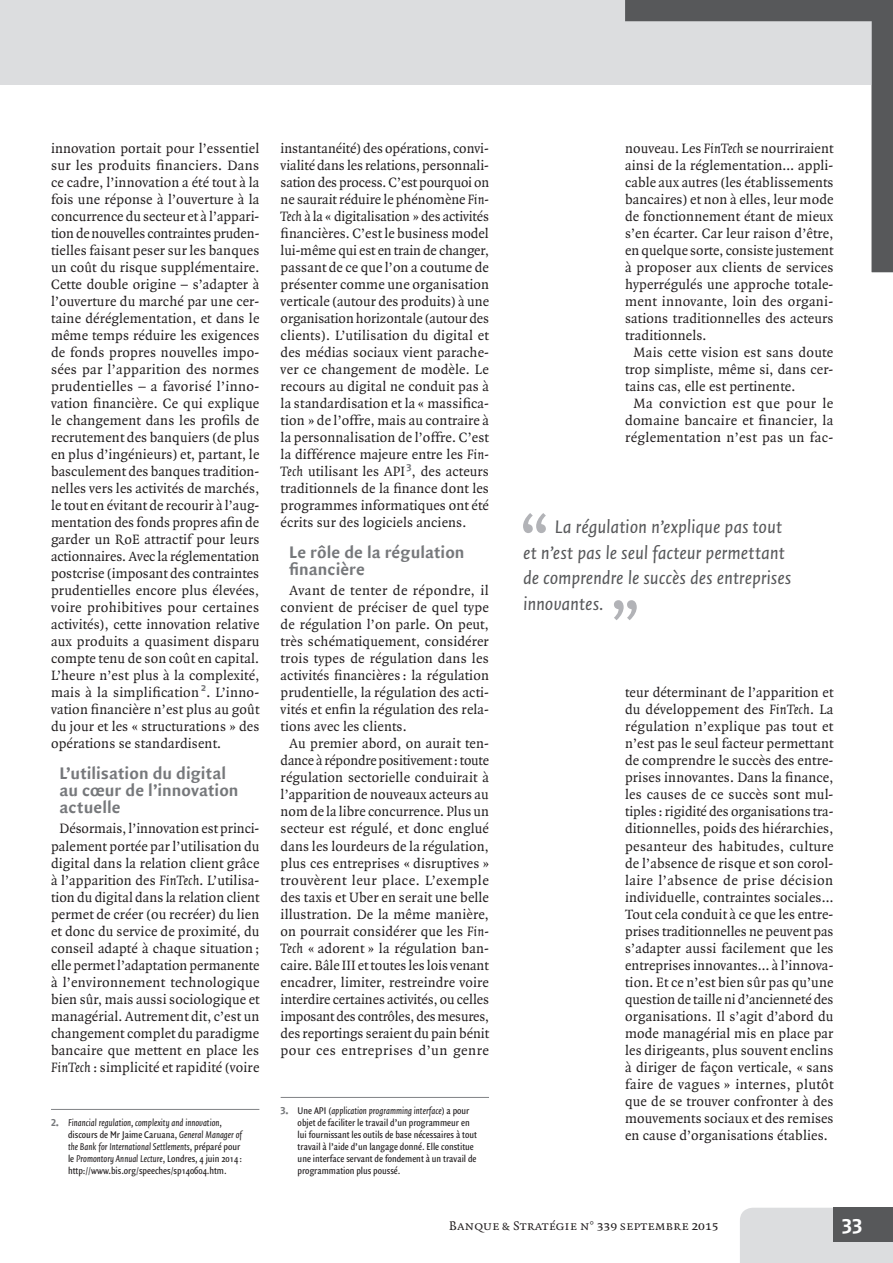
<style>
.page{position:relative;width:893px;height:1263px;background:#fff}
.page>*{position:absolute;margin:0;border:0;box-sizing:border-box;transform-origin:0 0}
._9-FOLIO-DROIT{font:21px "Fago No Bold Lf Caps";color:#fff}
._10-EXERGUE{font:italic 19.5px/25.5px "Quadraat Sans";letter-spacing:-.005em;color:#57585a}
.intertitre_2{font:700 18px/17px "Quadraat Sans";letter-spacing:.005em;color:#76787b}
.para{font:14.55px/17px "Quadraat";letter-spacing:.01em;color:#231f20;text-align:justify}
.t1{font:13.5px "Quadraat Small Caps";color:#231f20}
.note_bas_de_page{font:10.5px/12px "Quadraat Sans Con";color:#231f20}
.note_bas_de_page-2{font:italic 10.5px/12px "Quadraat Sans Con";color:#231f20}
.s1{font-style:italic}
.s2{font-family:"Fago No Bold Lf";font-style:normal;color:#76787b}
.s3{font-style:normal}
.s4{font-family:"Fago No Bold Lf";color:#76787b}
</style>
<div class="page">
<div style="left:740px;top:1208px;width:153px;height:55px;background:#dcdddf"></div>
<div style="left:833px;top:1208px;width:60px;height:34px;background:#57585a"></div>
<div style="left:0;top:0;width:893px;height:85px;background:#dcdddf"></div>
<svg style="left:625px;top:0;width:268px;height:272px"></svg>
<hr style="left:51px;top:1109px;width:208px;height:1px;background:#808285">
<hr style="left:281px;top:1097px;width:208px;height:1px;background:#808285">
<svg style="left:523px;top:513px;width:23px;height:20px"></svg>
<svg style="left:614px;top:600px;width:23px;height:20px"></svg>
<p class="para" style="left:51px;top:140px;width:210px">innovation portait pour l’essentiel sur les produits financiers. Dans ce cadre, l’innovation a été tout à la fois une réponse à l’ouverture à la concurrence du secteur et à l’appari&shy;tion de nouvelles contraintes pruden&shy;tielles faisant peser sur les banques un coût du risque supplémentaire.<br>Cette double origine – s’adapter à l’ouverture du marché par une cer&shy;taine déréglementation, et dans le même temps réduire les exigences de fonds propres nouvelles impo&shy;sées par l’apparition des normes prudentielles – a favorisé l’inno&shy;vation financière. Ce qui explique le changement dans les profils de recrutement des banquiers (de plus en plus d’ingénieurs) et, partant, le basculement des banques tradition&shy;nelles vers les activités de marchés, le tout en évitant de recourir à l’aug&shy;mentation des fonds propres afin de garder un RoE attractif pour leurs actionnaires. Avec la réglementation postcrise (imposant des contraintes prudentielles encore plus élevées, voire prohibitives pour certaines activités), cette innovation relative aux produits a quasiment disparu compte tenu de son coût en capital.<br>L’heure n’est plus à la complexité, mais à la simplification <sup>2</sup>. L’inno&shy;vation financière n’est plus au goût du jour et les « structurations » des opérations se standardisent.</p>
<p class="intertitre_2" style="left:60px;top:766px;width:181px">L’utilisation du digital au cœur de l’innovation actuelle</p>
<p class="para" style="left:51px;top:821px;width:210px;text-align:center">Désormais, l’innovation est princi&shy;palement portée par l’utilisation du digital dans la relation client grâce à l’apparition des <span class="s1">FinTech</span>. L’utilisa&shy;tion du digital dans la relation client permet de créer (ou recréer) du lien et donc du service de proximité, du conseil adapté à chaque situation ; elle permet l’adaptation permanente à l’environnement technologique bien sûr, mais aussi sociologique et managérial. Autrement dit, c’est un changement complet du paradigme bancaire que mettent en place les <span class="s1">FinTech</span> : simplicité et rapidité (voire</p>
<p class="note_bas_de_page-2" style="left:68px;top:1116px;width:176px;text-indent:-17px"><span class="s2">2.</span> Financial regulation, complexity and innovation<span class="s3">, discours de Mr Jaime Caruana,</span> General Manager of the Bank for International Settlements<span class="s3">, préparé pour le</span> Promontory Annual Lecture<span class="s3">, Londres, 4 juin 2014 : http://www.bis.org/speeches/sp140604.htm.</span></p>
<p class="para" style="left:281px;top:140px;width:210px">instantanéité) des opérations, convi&shy;vialité dans les relations, personnali&shy;sation des process. C’est pourquoi on ne saurait réduire le phénomène <span class="s1">Fin-Tech</span> à la « digitalisation » des activités financières. C’est le business model lui-même qui est en train de changer, passant de ce que l’on a coutume de présenter comme une organisation verticale (autour des produits) à une organisation horizontale (autour des clients). L’utilisation du digital et des médias sociaux vient parache&shy;ver ce changement de modèle. Le recours au digital ne conduit pas à la standardisation et la « massifica&shy;tion » de l’offre, mais au contraire à la personnalisation de l’offre. C’est la différence majeure entre les <span class="s1">Fin-Tech</span> utilisant les API <sup>3</sup>, des acteurs traditionnels de la finance dont les programmes informatiques ont été écrits sur des logiciels anciens.</p>
<p class="intertitre_2" style="left:289px;top:545px;width:177px">Le rôle de la régulation financière</p>
<p class="para" style="left:281px;top:583px;width:210px;text-indent:9px">Avant de tenter de répondre, il convient de préciser de quel type de régulation l’on parle. On peut, très schématiquement, considérer trois types de régulation dans les activités financières : la régulation prudentielle, la régulation des acti&shy;vités et enfin la régulation des rela&shy;tions avec les clients.</p>
<p class="para" style="left:281px;top:736px;width:210px;text-align:center">Au premier abord, on aurait ten&shy;dance à répondre positivement: toute régulation sectorielle conduirait à l’apparition de nouveaux acteurs au nom de la libre concurrence. Plus un secteur est régulé, et donc englué dans les lourdeurs de la régulation, plus ces entreprises « disruptives » trouvèrent leur place. L’exemple des taxis et Uber en serait une belle illustration. De la même manière, on pourrait considérer que les <span class="s1">Fin-Tech</span> « adorent » la régulation ban&shy;caire. Bâle III et toutes les lois venant encadrer, limiter, restreindre voire interdire certaines activités, ou celles imposant des contrôles, des mesures, des reportings seraient du pain bénit pour ces entreprises d’un genre</p>
<p class="note_bas_de_page" style="left:298px;top:1104px;width:181px;text-indent:-17px"><span class="s4">3.</span> Une API (<span class="s1">application programming interface</span>) a pour objet de faciliter le travail d’un programmeur en lui fournissant les outils de base nécessaires à tout travail à l’aide d’un langage donné. Elle constitue une interface servant de fondement à un travail de programmation plus poussé.</p>
<p class="para" style="left:625px;top:140px;width:210px">nouveau. Les <span class="s1">FinTech</span> se nourriraient ainsi de la réglementation… appli&shy;cable aux autres (les établissements bancaires) et non à elles, leur mode de fonctionnement étant de mieux s’en écarter. Car leur raison d’être, en quelque sorte, consiste justement à proposer aux clients de services hyperrégulés une approche totale&shy;ment innovante, loin des organi&shy;sations traditionnelles des acteurs traditionnels.</p>
<p class="para" style="left:625px;top:345px;width:210px;text-indent:9px">Mais cette vision est sans doute trop simpliste, même si, dans cer&shy;tains cas, elle est pertinente.</p>
<p class="para" style="left:625px;top:396px;width:210px;text-align:center">Ma conviction est que pour le domaine bancaire et financier, la réglementation n’est pas un fac-</p>
<p class="_10-EXERGUE" style="left:523px;top:515px;width:270px;text-indent:31px">La régulation n’explique pas tout et n’est pas le seul facteur permettant de comprendre le succès des entreprises innovantes.</p>
<p class="para" style="left:625px;top:685px;width:210px">teur déterminant de l’apparition et du développement des <span class="s1">FinTech</span>. La régulation n’explique pas tout et n’est pas le seul facteur permettant de comprendre le succès des entre&shy;prises innovantes. Dans la finance, les causes de ce succès sont mul&shy;tiples : rigidité des organisations tra&shy;ditionnelles, poids des hiérarchies, pesanteur des habitudes, culture de l’absence de risque et son corol&shy;laire l’absence de prise décision individuelle, contraintes sociales… Tout cela conduit à ce que les entre&shy;prises traditionnelles ne peuvent pas s’adapter aussi facilement que les entreprises innovantes… à l’innova&shy;tion. Et ce n’est bien sûr pas qu’une question de taille ni d’ancienneté des organisations. Il s’agit d’abord du mode managérial mis en place par les dirigeants, plus souvent enclins à diriger de façon verticale, « sans faire de vagues » internes, plutôt que de se trouver confronter à des mouvements sociaux et des remises en cause d’organisations établies.</p>
<p class="t1" style="left:449px;top:1218px;width:271px">Banque &amp; Stratégie n° 339 septembre 2015</p>
<p class="_9-FOLIO-DROIT" style="left:842px;top:1213px;width:22px">33</p>
</div>
